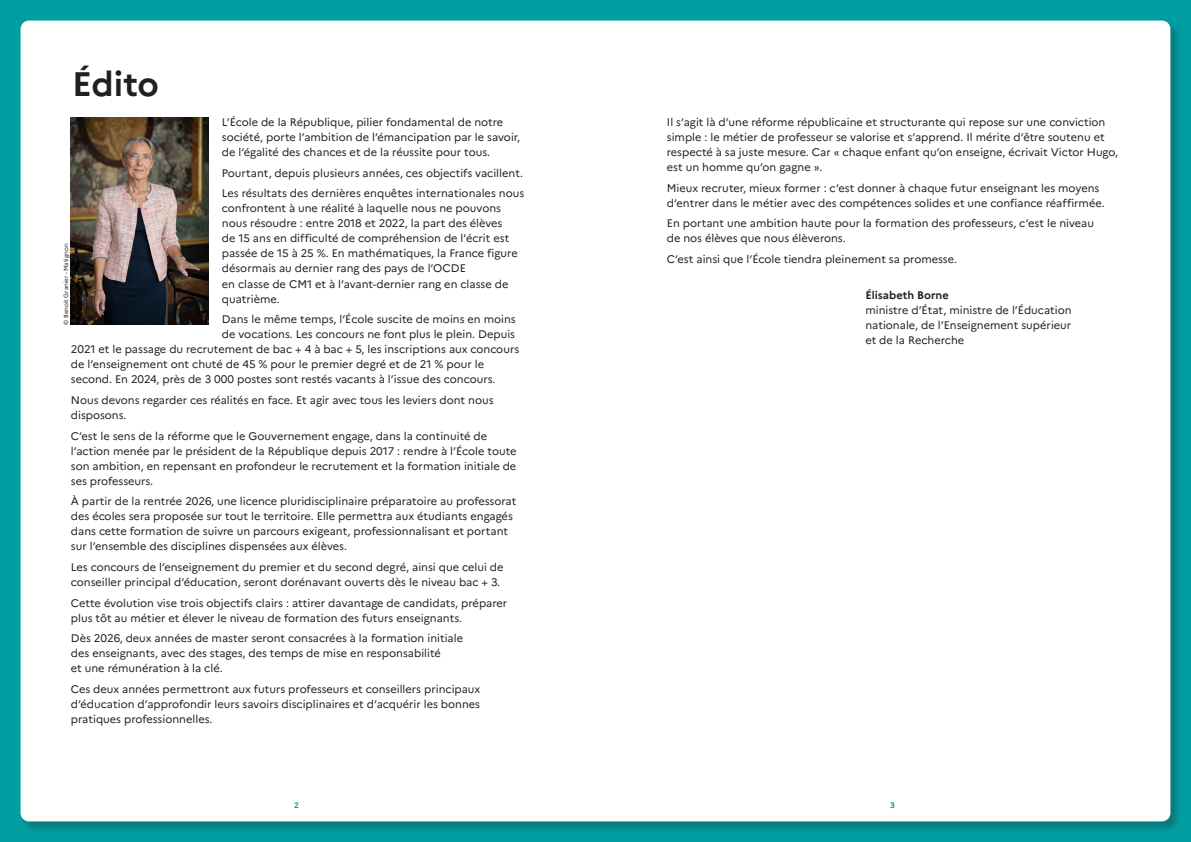
<style>
.page{position:relative;width:1191px;height:842px;background:#009ea1}
.page>*{position:absolute;margin:0;border:0;box-sizing:border-box;transform-origin:0 0}
.t1{font:700 34px "Marianne";letter-spacing:-.005em;color:#231f20}
.t2{font:11px/15px "Marianne";color:#231f20}
.t3{font:700 8px "Marianne";color:#009ea1}
.t4{font:6px "Marianne";color:#231f20}
.s1{font-weight:700}
</style>
<div class="page">
<div style="left:20px;top:20px;width:1162px;height:813px;background:#231f20;opacity:.3"></div>
<div style="left:21px;top:21px;width:1149px;height:800px;background:#fff;border-radius:9px"></div>
<img style="left:71px;top:118px;width:138px;height:207px">
<p class="t1" style="left:72px;top:64px;width:88px">Édito</p>
<p class="t2" style="left:222px;top:115px;width:300px">L’École de la République, pilier fondamental de notre société, porte l’ambition de l’émancipation par le savoir, de l’égalité des chances et de la réussite pour tous.</p>
<p class="t2" style="left:222px;top:165px;width:303px">Pourtant, depuis plusieurs années, ces objectifs vacillent.</p>
<p class="t2" style="left:222px;top:186px;width:304px">Les résultats des dernières enquêtes internationales nous confrontent à une réalité à laquelle nous ne pouvons nous résoudre : entre 2018 et 2022, la part des élèves<br>de 15 ans en difficulté de compréhension de l’écrit est passée de 15 à 25 %. En mathématiques, la France figure désormais au dernier rang des pays de l’OCDE<br>en classe de CM1 et à l’avant-dernier rang en classe de quatrième.</p>
<p class="t2" style="left:222px;top:312px;width:295px">Dans le même temps, l’École suscite de moins en moins</p>
<p class="t2" style="left:222px;top:327px;width:295px">de vocations. Les concours ne font plus le plein. Depuis</p>
<p class="t2" style="left:71px;top:342px;width:450px">2021 et le passage du recrutement de bac + 4 à bac + 5, les inscriptions aux concours</p>
<p class="t2" style="left:71px;top:357px;width:415px">de l’enseignement ont chuté de 45 % pour le premier degré et de 21 % pour le</p>
<p class="t2" style="left:71px;top:372px;width:426px">second. En 2024, près de 3 000 postes sont restés vacants à l’issue des concours.</p>
<p class="t2" style="left:71px;top:392px;width:424px">Nous devons regarder ces réalités en face. Et agir avec tous les leviers dont nous disposons.</p>
<p class="t2" style="left:71px;top:428px;width:447px">C’est le sens de la réforme que le Gouvernement engage, dans la continuité de l’action menée par le président de la République depuis 2017 : rendre à l’École toute son ambition, en repensant en profondeur le recrutement et la formation initiale de ses professeurs.</p>
<p class="t2" style="left:71px;top:494px;width:447px">À partir de la rentrée 2026, une licence pluridisciplinaire préparatoire au professorat des écoles sera proposée sur tout le territoire. Elle permettra aux étudiants engagés dans cette formation de suivre un parcours exigeant, professionnalisant et portant sur l’ensemble des disciplines dispensées aux élèves.</p>
<p class="t2" style="left:71px;top:559px;width:434px">Les concours de l’enseignement du premier et du second degré, ainsi que celui de conseiller principal d’éducation, seront dorénavant ouverts dès le niveau bac + 3.</p>
<p class="t2" style="left:71px;top:595px;width:438px">Cette évolution vise trois objectifs clairs : attirer davantage de candidats, préparer plus tôt au métier et élever le niveau de formation des futurs enseignants.</p>
<p class="t2" style="left:71px;top:631px;width:394px">Dès 2026, deux années de master seront consacrées à la formation initiale des enseignants, avec des stages, des temps de mise en responsabilité<br>et une rémunération à la clé.</p>
<p class="t2" style="left:71px;top:681px;width:411px;text-align:justify">Ces deux années permettront aux futurs professeurs et conseillers principaux d’éducation d’approfondir leurs savoirs disciplinaires et d’acquérir les bonnes pratiques professionnelles.</p>
<p class="t4" style="left:62px;top:325px;width:83px;rotate:-90deg">© Benoit Granier - Matignon</p>
<p class="t2" style="left:667px;top:115px;width:453px">Il s’agit là d’une réforme républicaine et structurante qui repose sur une conviction simple : le métier de professeur se valorise et s’apprend. Il mérite d’être soutenu et respecté à sa juste mesure. Car « chaque enfant qu’on enseigne, écrivait Victor Hugo, est un homme qu’on gagne ».</p>
<p class="t2" style="left:667px;top:180px;width:439px">Mieux recruter, mieux former : c’est donner à chaque futur enseignant les moyens d’entrer dans le métier avec des compétences solides et une confiance réaffirmée.</p>
<p class="t2" style="left:667px;top:216px;width:429px">En portant une ambition haute pour la formation des professeurs, c’est le niveau de nos élèves que nous élèverons.</p>
<p class="t2" style="left:667px;top:252px;width:292px">C’est ainsi que l’École tiendra pleinement sa promesse.</p>
<p class="t2" style="left:865px;top:287px;width:208px"><span class="s1">Élisabeth Borne<br></span>ministre d’État, ministre de l’Éducation nationale, de l’Enseignement supérieur et de la Recherche</p>
<p class="t3" style="left:294px;top:800px;width:6px">2</p>
<p class="t3" style="left:890px;top:800px;width:6px">3</p>
</div>
